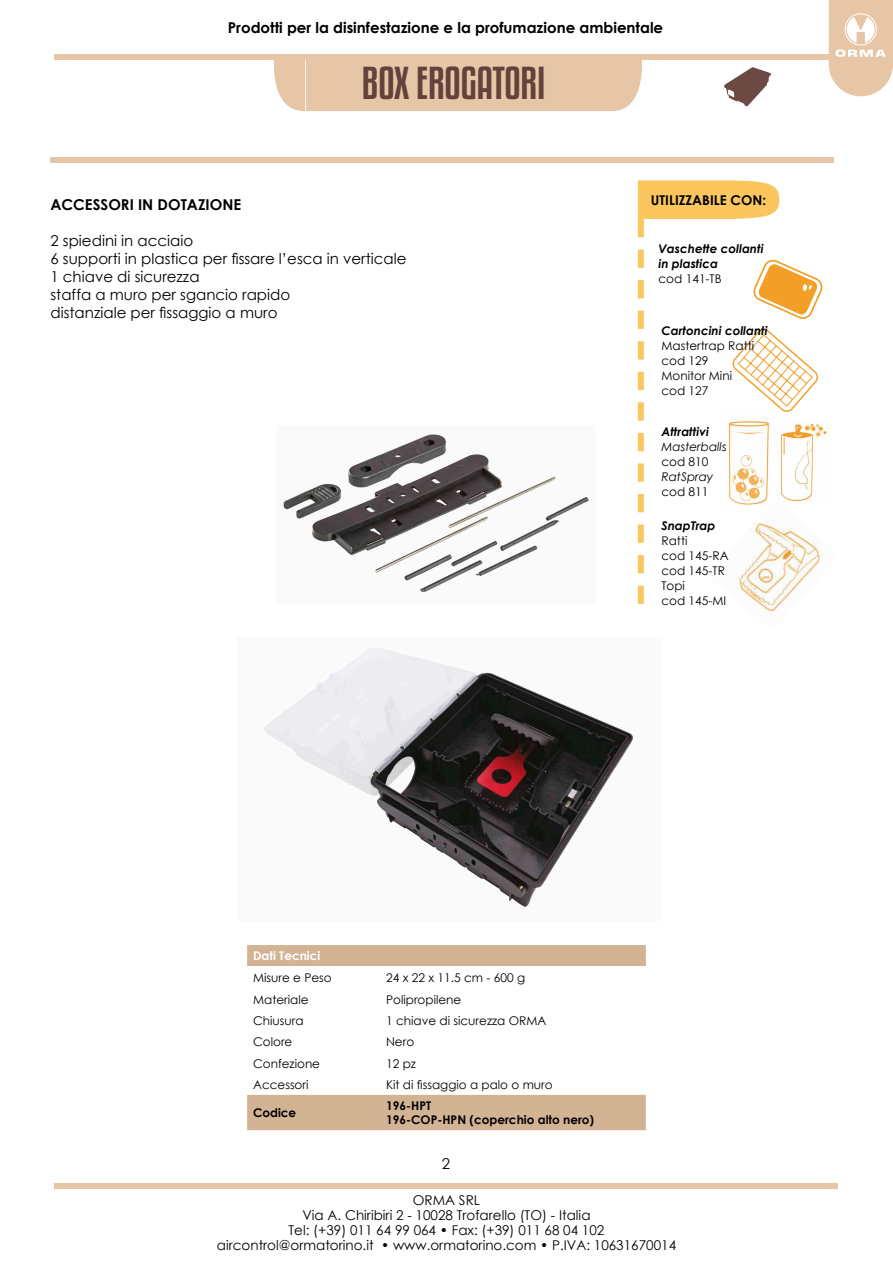
<style>
.page{position:relative;width:893px;height:1263px;background:#fff}
.page>*{position:absolute;margin:0;border:0;box-sizing:border-box;transform-origin:0 0}
.t1{font:40.5px "Kenyan Coffee Rg";color:#62423b}
.t2{font:15px/18px "Century Gothic";color:#000}
.t3{font:700 15px "Century Gothic";color:#000}
.t4{font:13.5px/15px "Century Gothic";color:#000;text-align:center}
.t5{font:700 13.5px "Century Gothic";color:#000}
.t6{font:12px/15px "Century Gothic";color:#000}
.t7{font:italic 700 12px/15px "Century Gothic";color:#000}
.t8{font:700 12px/13.5px "Century Gothic";color:#000}
.t9{font:italic 12px "Century Gothic";color:#000}
.t10{font:700 12px "Century Gothic";color:#fff}
</style>
<div class="page">
<div style="left:273px;top:60px;width:369px;height:51px;background:#e6c6a7"></div>
<div style="left:54px;top:1184px;width:783px;height:5px;background:#e6c6a7"></div>
<div style="left:50px;top:157px;width:784px;height:6px;background:#e6c6a7"></div>
<div style="left:54px;top:54px;width:785px;height:6px;background:#e6c6a7"></div>
<svg style="left:829px;top:0;width:64px;height:96px"></svg>
<svg style="left:724px;top:67px;width:47px;height:39px"></svg>
<img style="left:283px;top:434px;width:306px;height:159px">
<img style="left:823px;top:427px;width:4px;height:10px">
<img style="left:759px;top:604px;width:22px;height:11px">
<svg style="left:638px;top:180px;width:185px;height:424px"></svg>
<svg style="left:247px;top:945px;width:399px;height:185px"></svg>
<img style="left:264px;top:647px;width:369px;height:261px">
<p class="t3" style="left:228px;top:16px;width:437px">Prodotti per la disinfestazione e la profumazione ambientale</p>
<h1 class="t1" style="left:362px;top:56px;width:185px">BOX EROGATORI</h1>
<p class="t3" style="left:50px;top:193px;width:192px">ACCESSORI IN DOTAZIONE</p>
<p class="t2" style="left:50px;top:231px;width:358px">2 spiedini in acciaio<br>6 supporti in plastica per fissare l’esca in verticale<br>1 chiave di sicurezza<br>staffa a muro per sgancio rapido<br>distanziale per fissaggio a muro</p>
<p class="t5" style="left:651px;top:190px;width:117px">UTILIZZABILE CON:</p>
<p class="t7" style="left:658px;top:240px;width:107px">Vaschette collanti in plastica</p>
<p class="t6" style="left:658px;top:271px;width:65px">cod 141-TB</p>
<p class="t7" style="left:661px;top:322px;width:108px">Cartoncini collanti</p>
<p class="t6" style="left:661px;top:337px;width:94px">Mastertrap Ratti cod 129<br>Monitor Mini cod 127</p>
<p class="t7" style="left:661px;top:424px;width:49px">Attrattivi</p>
<p class="t9" style="left:661px;top:438px;width:67px">Masterballs</p>
<p class="t6" style="left:661px;top:454px;width:49px">cod 810</p>
<p class="t9" style="left:661px;top:468px;width:53px">RatSpray</p>
<p class="t6" style="left:661px;top:484px;width:49px">cod 811</p>
<p class="t7" style="left:661px;top:518px;width:56px">SnapTrap</p>
<p class="t6" style="left:661px;top:533px;width:69px">Ratti<br>cod 145-RA cod 145-TR<br>Topi<br>cod 145-MI</p>
<p class="t10" style="left:253px;top:946px;width:69px">Dati Tecnici</p>
<p class="t6" style="left:253px;top:970px;width:80px">Misure e Peso</p>
<p class="t6" style="left:386px;top:970px;width:140px">24 x 22 x 11.5 cm - 600 g</p>
<p class="t6" style="left:253px;top:992px;width:57px">Materiale</p>
<p class="t6" style="left:386px;top:992px;width:77px">Polipropilene</p>
<p class="t6" style="left:253px;top:1013px;width:52px">Chiusura</p>
<p class="t6" style="left:386px;top:1013px;width:162px">1 chiave di sicurezza ORMA</p>
<p class="t6" style="left:253px;top:1034px;width:41px">Colore</p>
<p class="t6" style="left:386px;top:1034px;width:30px">Nero</p>
<p class="t6" style="left:253px;top:1056px;width:68px">Confezione</p>
<p class="t6" style="left:386px;top:1056px;width:31px">12 pz</p>
<p class="t6" style="left:253px;top:1077px;width:57px">Accessori</p>
<p class="t6" style="left:386px;top:1077px;width:168px">Kit di fissaggio a palo o muro</p>
<p class="t8" style="left:253px;top:1105px;width:45px">Codice</p>
<p class="t8" style="left:386px;top:1099px;width:210px">196-HPT<br>196-COP-HPN (coperchio alto nero)</p>
<p class="t2" style="left:442px;top:1155px;width:10px">2</p>
<p class="t4" style="left:217px;top:1192px;width:461px">ORMA SRL<br>Via A. Chiribiri 2 - 10028 Trofarello (TO) - Italia<br>Tel: (+39) 011 64 99 064 • Fax: (+39) 011 68 04 102 aircontrol@ormatorino.it • www.ormatorino.com • P.IVA: 10631670014</p>
</div>
